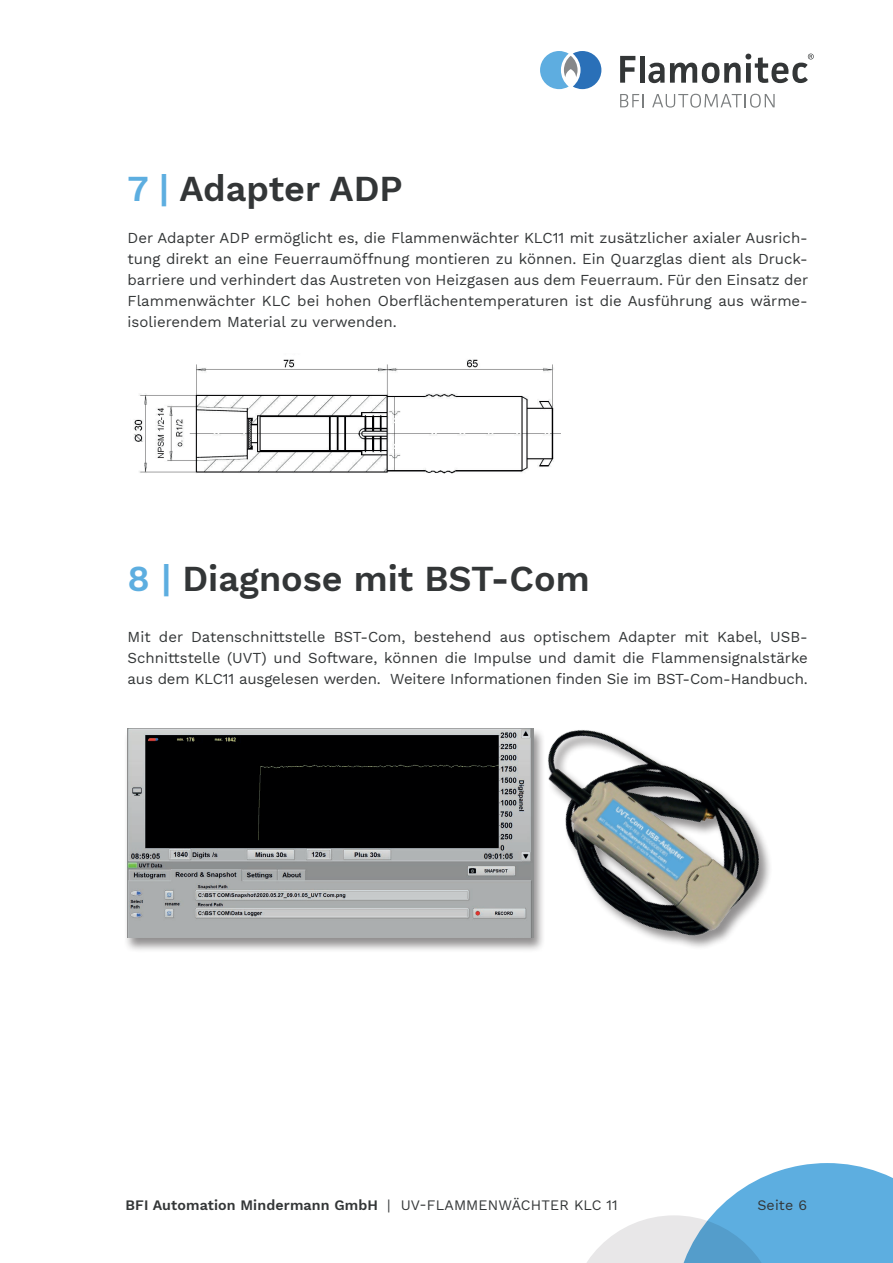
<style>
.page{position:relative;width:893px;height:1263px;background:#fff}
.page>*{position:absolute;margin:0;border:0;box-sizing:border-box;transform-origin:0 0}
.t1{font:600 36px "Work Sans";color:#333637}
.t2{font:15px/21px "Work Sans";letter-spacing:-.01em;color:#333637;text-align:justify}
.t3{font:600 14.25px "Work Sans";letter-spacing:.01em;color:#333637}
.t4{font:14.25px "Work Sans";letter-spacing:.01em;color:#333637}
.s1{color:#5daee0}
.s2{font-weight:400}
</style>
<div class="page">
<svg style="left:587px;top:1163px;width:306px;height:100px"></svg>
<svg style="left:620px;top:56px;width:15px;height:27px"></svg>
<hr style="left:640px;top:56px;width:4px;height:27px;background:#333637">
<svg style="left:620px;top:94px;width:24px;height:13px"></svg>
<svg style="left:652px;top:94px;width:123px;height:14px"></svg>
<svg style="left:540px;top:51px;width:61px;height:38px"></svg>
<svg style="left:648px;top:54px;width:166px;height:29px"></svg>
<div style="left:124px;top:727px;width:422px;height:226px;background:#231f20;opacity:.5"></div>
<img style="left:128px;top:728px;width:343px;height:209px">
<img style="left:471px;top:727px;width:299px;height:226px">
<img style="left:134px;top:359px;width:427px;height:115px">
<h1 class="t1" style="left:128px;top:161px;width:277px"><span class="s1">7 |</span> Adapter ADP</h1>
<p class="t2" style="left:128px;top:227px;width:682px">Der Adapter ADP ermöglicht es, die Flammenwächter KLC11 mit zusätzlicher axialer Ausrich&shy;tung direkt an eine Feuerraumöffnung montieren zu können. Ein Quarzglas dient als Druck&shy;barriere und verhindert das Austreten von Heizgasen aus dem Feuerraum. Für den Einsatz der Flammenwächter KLC bei hohen Oberflächentemperaturen ist die Ausführung aus wärme&shy;isolierendem Material zu verwenden.</p>
<h1 class="t1" style="left:128px;top:551px;width:464px"><span class="s1">8 |</span> Diagnose mit BST-Com</h1>
<p class="t2" style="left:128px;top:626px;width:682px">Mit der Datenschnittstelle BST-Com, bestehend aus optischem Adapter mit Kabel, USB-Schnittstelle (UVT) und Software, können die Impulse und damit die Flammensignalstärke aus dem KLC11 ausgelesen werden. Weitere Informationen finden Sie im BST-Com-Handbuch.</p>
<p class="t3" style="left:125px;top:1194px;width:494px">BFI Automation Mindermann GmbH <span class="s2">| UV-FLAMMENWÄCHTER KLC 11</span></p>
<p class="t4" style="left:757px;top:1194px;width:51px">Seite 6</p>
</div>
